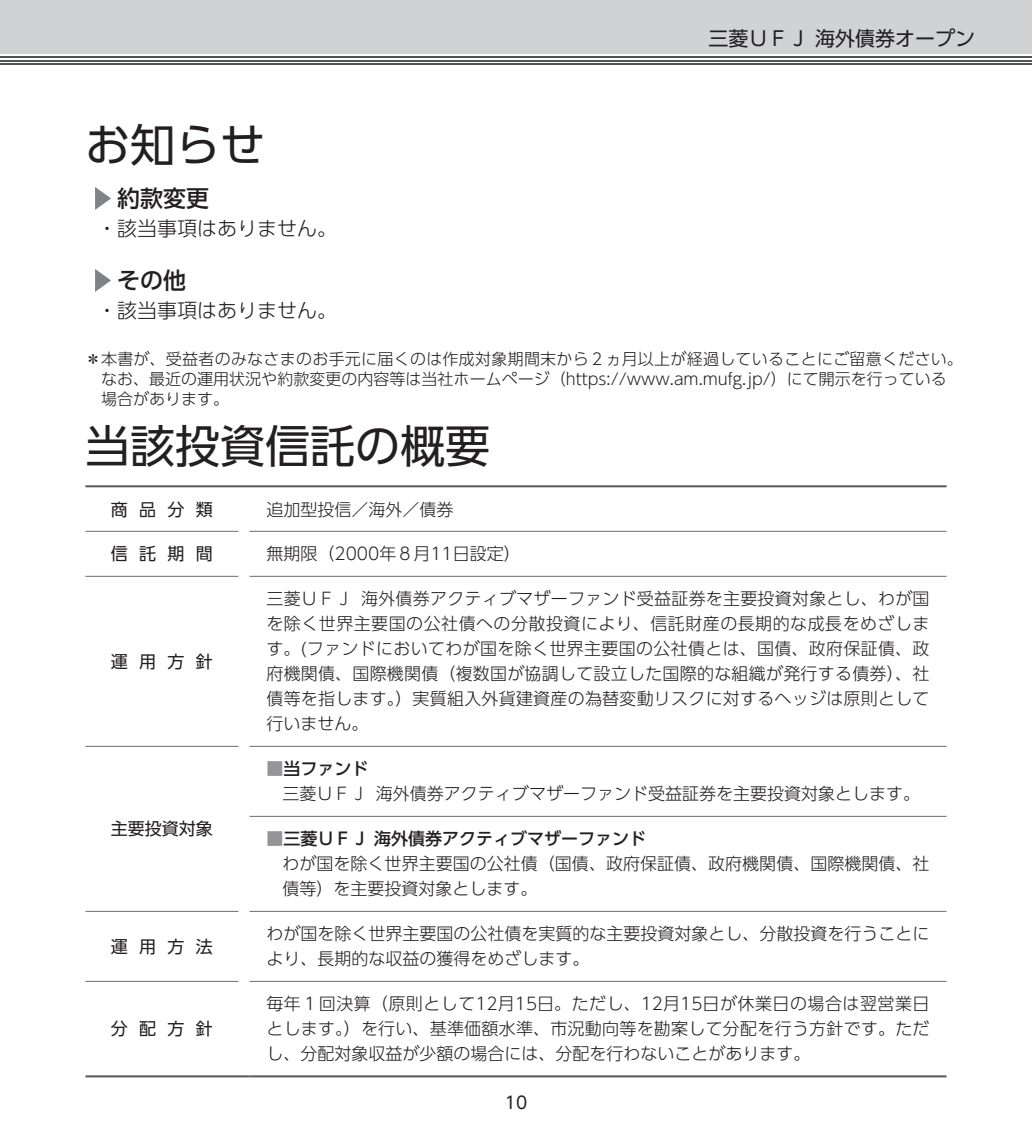
<style>
.page{position:relative;width:1032px;height:1134px;background:#fff}
.page>*{position:absolute;margin:0;border:0;box-sizing:border-box;transform-origin:0 0}
.t1{font:45px "UD Shin Go Pro Regular 90 msp RKSJ H";color:#231f20}
.t2{font:23px "UD Shin Go Pro Medium 90 msp RKSJ H";color:#231f20}
.t3{font:20px "UD Shin Go Pro Light 90 msp RKSJ H";color:#231f20}
.t4{font:20px "UD Shin Go Pro Regular 90 msp RKSJ H";color:#231f20}
.t5{font:17px/25px "UD Shin Go Pro Light 90 msp RKSJ H";color:#231f20;text-align:justify}
.t6{font:17px "UD Shin Go Pro Regular 90 msp RKSJ H";letter-spacing:.665em;color:#231f20}
.t7{font:17px "UD Shin Go Pro Medium 90 msp RKSJ H";color:#231f20}
.t8{font:16px/20px "UD Shin Go Pro Light 90 msp RKSJ H";letter-spacing:.005em;color:#231f20}
.s1{color:#939598}
</style>
<div class="page">
<div style="left:0;top:0;width:1032px;height:54px;background:#d1d2d4"></div>
<hr style="left:0;top:63px;width:1032px;height:2px;background:#535355">
<hr style="left:0;top:60px;width:1032px;height:1px;background:#535355">
<hr style="left:0;top:56px;width:1032px;height:2px;background:#535355">
<svg style="left:95px;top:187px;width:16px;height:23px"></svg>
<svg style="left:95px;top:269px;width:16px;height:23px"></svg>
<hr style="left:85px;top:485px;width:861px;height:2px;background:#57585a">
<hr style="left:85px;top:1075px;width:164px;height:2px;background:#57585a">
<hr style="left:249px;top:911px;width:697px;height:1px;background:#6c6d70">
<hr style="left:249px;top:981px;width:697px;height:1px;background:#6c6d70">
<hr style="left:85px;top:911px;width:153px;height:1px;background:#6c6d70">
<hr style="left:85px;top:981px;width:153px;height:1px;background:#6c6d70">
<hr style="left:249px;top:531px;width:697px;height:1px;background:#6c6d70">
<hr style="left:249px;top:576px;width:697px;height:1px;background:#6c6d70">
<hr style="left:249px;top:746px;width:697px;height:1px;background:#6c6d70">
<hr style="left:249px;top:816px;width:697px;height:1px;background:#6c6d70">
<hr style="left:85px;top:531px;width:153px;height:1px;background:#6c6d70">
<hr style="left:85px;top:576px;width:153px;height:1px;background:#6c6d70">
<hr style="left:85px;top:746px;width:153px;height:1px;background:#6c6d70">
<hr style="left:249px;top:1075px;width:697px;height:2px;background:#57585a">
<p class="t4" style="left:708px;top:31px;width:268px">三菱ＵＦＪ 海外債券オープン</p>
<h1 class="t1" style="left:85px;top:128px;width:181px">お知らせ</h1>
<h2 class="t2" style="left:117px;top:190px;width:94px">約款変更</h2>
<p class="t3" style="left:97px;top:220px;width:241px">・該当事項はありません。</p>
<h2 class="t2" style="left:117px;top:272px;width:71px">その他</h2>
<p class="t3" style="left:97px;top:302px;width:241px">・該当事項はありません。</p>
<p class="t8" style="left:101px;top:351px;width:863px;text-indent:-16px">＊ 本書が、受益者のみなさまのお手元に届くのは作成対象期間末から２ヵ月以上が経過していることにご留意ください。なお、最近の運用状況や約款変更の内容等は当社ホームページ（https://www.am.mufg.jp/）にて開示を行っている場合があります。</p>
<h1 class="t1" style="left:85px;top:429px;width:406px">当該投資信託の概要</h1>
<p class="t6" style="left:111px;top:503px;width:104px">商品分類</p>
<p class="t5" style="left:266px;top:499px;width:188px">追加型投信／海外／債券</p>
<p class="t6" style="left:111px;top:547px;width:104px">信託期間</p>
<p class="t5" style="left:266px;top:544px;width:256px">無期限（2000年８月11日設定）</p>
<p class="t6" style="left:111px;top:655px;width:104px">運用方針</p>
<p class="t6" style="left:111px;top:822px;width:103px">主要投資対象</p>
<p class="t6" style="left:111px;top:940px;width:104px">運用方法</p>
<p class="t6" style="left:111px;top:1022px;width:104px">分配方針</p>
<p class="t5" style="left:266px;top:589px;width:665px">三菱ＵＦＪ 海外債券アクティブマザーファンド受益証券を主要投資対象とし、わが国を除く世界主要国の公社債への分散投資により、信託財産の長期的な成長をめざします。(ファンドにおいてわが国を除く世界主要国の公社債とは、国債、政府保証債、政府機関債、国際機関債（複数国が協調して設立した国際的な組織が発行する債券）、社債等を指します。）実質組入外貨建資産の為替変動リスクに対するヘッジは原則として行いません。</p>
<p class="t7" style="left:266px;top:762px;width:103px"><span class="s1">■</span>当ファンド</p>
<p class="t5" style="left:282px;top:784px;width:639px">三菱ＵＦＪ 海外債券アクティブマザーファンド受益証券を主要投資対象とします。</p>
<p class="t7" style="left:266px;top:832px;width:381px"><span class="s1">■</span>三菱ＵＦＪ 海外債券アクティブマザーファンド</p>
<p class="t5" style="left:282px;top:854px;width:649px">わが国を除く世界主要国の公社債（国債、政府保証債、政府機関債、国際機関債、社債等）を主要投資対象とします。</p>
<p class="t5" style="left:266px;top:924px;width:665px">わが国を除く世界主要国の公社債を実質的な主要投資対象とし、分散投資を行うことにより、長期的な収益の獲得をめざします。</p>
<p class="t5" style="left:266px;top:993px;width:665px">毎年１回決算（原則として12月15日。ただし、12月15日が休業日の場合は翌営業日とします。）を行い、基準価額水準、市況動向等を勘案して分配を行う方針です。ただし、分配対象収益が少額の場合には、分配を行わないことがあります。</p>
<p class="t6" style="left:505px;top:1096px;width:24px">10</p>
</div>
